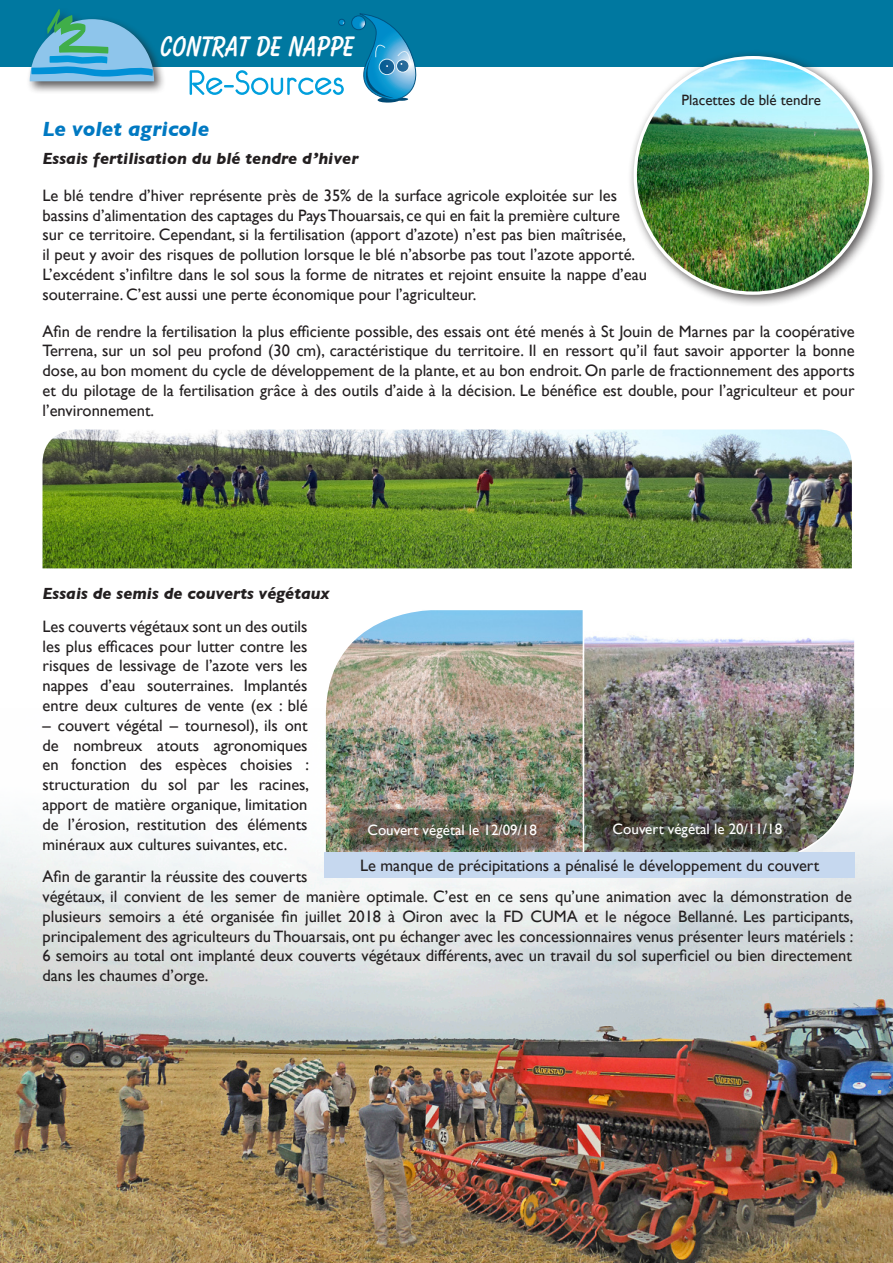
<style>
.page{position:relative;width:893px;height:1263px;background:#fff}
.page>*{position:absolute;margin:0;border:0;box-sizing:border-box;transform-origin:0 0}
.t1{font:700 28.95px "Balloon BT";color:#fff}
.t2{font:italic 700 21px "Gill Sans";color:#0079c2}
.t3{font:16.5px/19.8px "Gill Sans";color:#231f20;text-align:justify}
.t4{font:italic 700 16.5px "Gill Sans";color:#231f20}
.t5{font:15px "Gill Sans";color:#fff}
.t6{font:15px "Gill Sans";color:#231f20}
</style>
<div class="page">
<img style="left:0;top:818px;width:893px;height:445px">
<div style="left:0;top:0;width:893px;height:67px;background:#0078a0"></div>
<div style="left:26px;top:6px;width:141px;height:88px;background:#231f20;opacity:.75"></div>
<svg style="left:30px;top:9px;width:124px;height:72px"></svg>
<svg style="left:378px;top:97px;width:22px;height:6px"></svg>
<svg style="left:190px;top:14px;width:227px;height:87px"></svg>
<div style="left:627px;top:50px;width:258px;height:258px;background:#231f20;opacity:.75"></div>
<img style="left:635px;top:58px;width:236px;height:235px;border-radius:118px">
<img style="left:43px;top:429px;width:809px;height:139px">
<img style="left:323px;top:610px;width:259px;height:256px">
<img style="left:582px;top:610px;width:275px;height:256px">
<div style="left:325px;top:852px;width:530px;height:26px;background:#c6d8ef"></div>
<img style="left:349px;top:809px;width:207px;height:41px">
<svg style="left:594px;top:809px;width:207px;height:41px;background:#494b40"></svg>
<h1 class="t1" style="left:161px;top:29px;width:195px">CONTRAT DE NAPPE</h1>
<p class="t6" style="left:681px;top:94px;width:141px">Placettes de blé tendre</p>
<p class="t2" style="left:43px;top:120px;width:168px">Le volet agricole</p>
<p class="t4" style="left:43px;top:152px;width:317px">Essais fertilisation du blé tendre d’hiver</p>
<p class="t3" style="left:43px;top:187px;width:606px;text-align:left">Le blé tendre d’hiver représente près de 35% de la surface agricole exploitée sur les bassins d’alimentation des captages du Pays Thouarsais, ce qui en fait la première culture<br>sur ce territoire. Cependant, si la fertilisation (apport d’azote) n’est pas bien maîtrisée,<br>il peut y avoir des risques de pollution lorsque le blé n’absorbe pas tout l’azote apporté.<br>L’excédent s’infiltre dans le sol sous la forme de nitrates et rejoint ensuite la nappe d’eau souterraine. C’est aussi une perte économique pour l’agriculteur.</p>
<p class="t3" style="left:43px;top:321px;width:814px">Afin de rendre la fertilisation la plus efficiente possible, des essais ont été menés à St Jouin de Marnes par la coopérative Terrena, sur un sol peu profond (30 cm), caractéristique du territoire. Il en ressort qu’il faut savoir apporter la bonne dose, au bon moment du cycle de développement de la plante, et au bon endroit. On parle de fractionnement des apports et du pilotage de la fertilisation grâce à des outils d’aide à la décision. Le bénéfice est double, pour l’agriculteur et pour l’environnement.</p>
<p class="t4" style="left:43px;top:587px;width:288px">Essais de semis de couverts végétaux</p>
<p class="t3" style="left:43px;top:618px;width:267px">Les couverts végétaux sont un des outils les plus efficaces pour lutter contre les risques de lessivage de l’azote vers les nappes d’eau souterraines. Implantés entre deux cultures de vente (ex : blé</p>
<p class="t3" style="left:43px;top:715px;width:268px">– couvert végétal – tournesol), ils ont de nombreux atouts agronomiques en fonction des espèces choisies : structuration du sol par les racines, apport de matière organique, limitation de l’érosion, restitution des éléments minéraux aux cultures suivantes, etc.</p>
<p class="t3" style="left:43px;top:866px;width:812px;text-align:left">Afin de garantir la réussite des couverts<br>végétaux, il convient de les semer de manière optimale. C’est en ce sens qu’une animation avec la démonstration de plusieurs semoirs a été organisée fin juillet 2018 à Oiron avec la FD CUMA et le négoce Bellanné. Les participants, principalement des agriculteurs du Thouarsais, ont pu échanger avec les concessionnaires venus présenter leurs matériels :<br>6 semoirs au total ont implanté deux couverts végétaux différents, avec un travail du sol superficiel ou bien directement dans les chaumes d’orge.</p>
<p class="t5" style="left:367px;top:824px;width:171px">Couvert végétal le 12/09/18</p>
<p class="t5" style="left:613px;top:823px;width:171px">Couvert végétal le 20/11/18</p>
<p class="t3" style="left:360px;top:857px;width:461px">Le manque de précipitations a pénalisé le développement du couvert</p>
</div>
